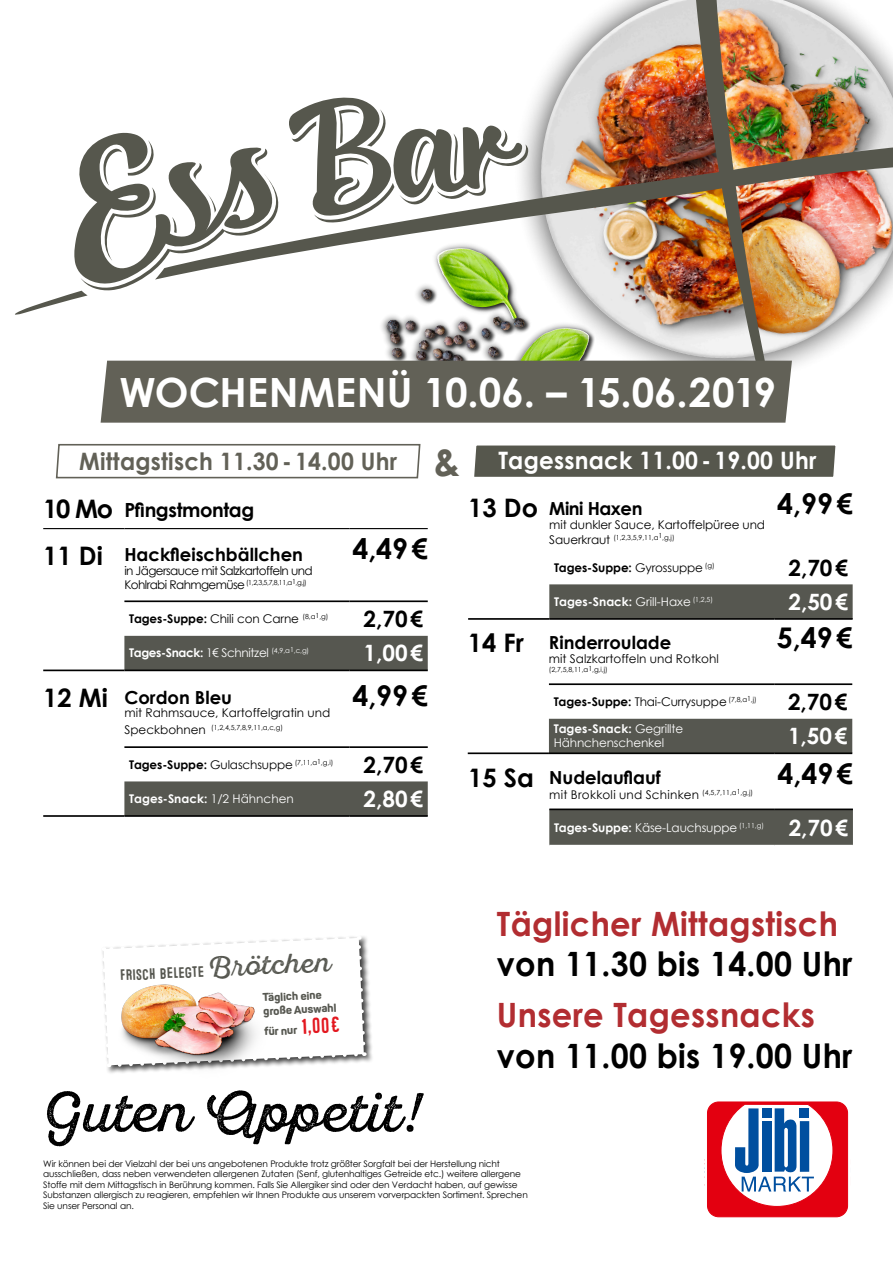
<style>
.page{position:relative;width:893px;height:1263px;background:#fff}
.page>*{position:absolute;margin:0;border:0;box-sizing:border-box;transform-origin:0 0}
.Einf__Abs{font:54.75px "Sant Elia Rough";color:#000}
.Einf__Abs-2{font:700 40.35px "Century Gothic";color:#fff}
.t1{font:700 39px "Century Gothic";color:#626157}
.t2{font:700 33.45px "Century Gothic";letter-spacing:.01em;color:#b22d31;scale:.96 1}
.t3{font:700 33.45px "Century Gothic";letter-spacing:.01em;color:#000;scale:.96 1}
.Preis{font:700 28.5px "Century Gothic";color:#000}
.t4{font:27.15px "Sant Elia Rough";color:#565750}
.Datum{font:700 25.5px "Century Gothic";color:#000}
.t5{font:700 24px "Century Gothic";letter-spacing:.01em;color:#626157;scale:.96 1}
.t6{font:700 24px "Century Gothic";letter-spacing:.01em;color:#fff;scale:.96 1}
.Preis-2{font:700 22.5px "Century Gothic";color:#fff}
.Preis-3{font:700 22.5px "Century Gothic";color:#000}
.Wochendatum{font:21.45px "Microbrew Soft One";color:#e31820}
.Gericht{font:700 19.5px "Century Gothic";letter-spacing:-.02em;color:#000}
.Gericht-2{font:700 18px "Century Gothic";color:#000}
._01_Gericht_Zusatz{font:700 18px "Century Gothic";color:#000}
._01_Gericht{font:700 18px "Century Gothic";color:#000}
._01_Gericht_Zusatz-2{font:700 18px "Century Gothic";letter-spacing:-.025em;color:#000}
.t7{font:15.15px "Microbrew Soft One";color:#565750}
.Gericht-3{font:12px "Century Gothic";letter-spacing:-.01em;color:#000}
.Gericht-4{font:12px/14.4px "Century Gothic";letter-spacing:-.01em;color:#fff}
.Gericht-5{font:700 12px "Century Gothic";color:#fff}
.Gericht-6{font:12px "Century Gothic";letter-spacing:.02em;color:#000}
.Gericht-7{font:700 12px "Century Gothic";letter-spacing:-.03em;color:#fff}
.Gericht-8{font:12px "Century Gothic";letter-spacing:-.05em;color:#000}
.Gericht-9{font:700 12px "Century Gothic";letter-spacing:-.01em;color:#000}
.Wochendatum-2{font:800 11.25px/13.5px "Panton";color:#565750}
.Gericht-10{font:9px/10.5px "Century Gothic";letter-spacing:-.015em;color:#000}
.Gericht-11{font:7.05px "Century Gothic";letter-spacing:-.01em;color:#000}
.s1{font-size:12px}
.s2{font-weight:400}
.s3{font-weight:700}
.s4{font-weight:700;font-size:12px}
</style>
<div class="page">
<img style="left:792px;top:0;width:101px;height:367px">
<div style="left:100px;top:934px;width:274px;height:141px;background:#000;opacity:.75"></div>
<svg style="left:100px;top:934px;width:267px;height:135px"></svg>
<img style="left:100px;top:937px;width:190px;height:138px">
<div style="left:705px;top:1098px;width:146px;height:121px;border:1px solid #fff;border-radius:13px"></div>
<div style="left:707px;top:1102px;width:141px;height:115px;background:#e30010;border-radius:11px"></div>
<div style="left:707px;top:1102px;width:141px;height:115px;border:1px solid #e30010;border-radius:11px"></div>
<svg style="left:705px;top:1103px;width:146px;height:104px"></svg>
<img style="left:15px;top:97px;width:878px;height:221px">
<img style="left:101px;top:0;width:691px;height:423px">
<svg style="left:474px;top:445px;width:362px;height:32px;background:#5b5c52"></svg>
<svg style="left:55px;top:443px;width:366px;height:36px"></svg>
<div style="left:549px;top:584px;width:304px;height:34px;background:#565750"></div>
<hr style="left:468px;top:618px;width:81px;height:2px;background:#000">
<hr style="left:549px;top:618px;width:226px;height:2px;background:#000">
<hr style="left:775px;top:618px;width:78px;height:2px;background:#000">
<div style="left:549px;top:719px;width:303px;height:33px;background:#565750"></div>
<hr style="left:468px;top:752px;width:81px;height:2px;background:#000">
<hr style="left:549px;top:752px;width:225px;height:2px;background:#000">
<hr style="left:774px;top:752px;width:78px;height:2px;background:#000">
<hr style="left:549px;top:683px;width:225px;height:2px;background:#000">
<hr style="left:774px;top:683px;width:78px;height:2px;background:#000">
<hr style="left:43px;top:528px;width:81px;height:1px;background:#000">
<hr style="left:124px;top:528px;width:226px;height:1px;background:#000">
<hr style="left:350px;top:528px;width:78px;height:1px;background:#000">
<div style="left:124px;top:781px;width:304px;height:34px;background:#565750"></div>
<hr style="left:43px;top:815px;width:81px;height:2px;background:#000">
<hr style="left:124px;top:815px;width:226px;height:2px;background:#000">
<hr style="left:350px;top:815px;width:78px;height:2px;background:#000">
<hr style="left:124px;top:746px;width:226px;height:2px;background:#000">
<hr style="left:350px;top:746px;width:78px;height:2px;background:#000">
<div style="left:124px;top:636px;width:304px;height:33px;background:#565750"></div>
<hr style="left:43px;top:669px;width:81px;height:2px;background:#000">
<hr style="left:124px;top:669px;width:226px;height:2px;background:#000">
<hr style="left:350px;top:669px;width:78px;height:2px;background:#000">
<hr style="left:124px;top:600px;width:226px;height:2px;background:#000">
<hr style="left:350px;top:600px;width:78px;height:2px;background:#000">
<div style="left:549px;top:810px;width:304px;height:35px;background:#565750"></div>
<hr style="left:549px;top:808px;width:226px;height:2px;background:#000">
<hr style="left:775px;top:808px;width:78px;height:2px;background:#000">
<p class="Einf__Abs-2" style="left:119px;top:362px;width:658px">WOCHENMENÜ 10.06. – 15.06.2019</p>
<p class="t5" style="left:79px;top:443px;width:333px">Mittagstisch 11.30 - 14.00 Uhr</p>
<p class="t1" style="left:434px;top:432px;width:28px">&amp;</p>
<p class="t6" style="left:498px;top:442px;width:333px">Tagessnack 11.00 - 19.00 Uhr</p>
<p class="Datum" style="left:468px;top:489px;width:71px">13 Do</p>
<p class="_01_Gericht_Zusatz-2" style="left:549px;top:495px;width:95px">Mini Haxen</p>
<p class="Gericht-3" style="left:549px;top:516px;width:217px">mit dunkler Sauce, Kartoffelpüree und</p>
<p class="Gericht-11" style="left:549px;top:532px;width:127px"><span class="s1">Sauerkraut</span> (1,2,3,5,9,11,a1,g,j)</p>
<p class="Preis" style="left:777px;top:482px;width:77px">4,99€</p>
<p class="Datum" style="left:43px;top:490px;width:71px">10 Mo</p>
<p class="Gericht" style="left:124px;top:495px;width:131px">Pfingstmontag</p>
<p class="Preis" style="left:352px;top:527px;width:77px">4,49€</p>
<p class="Datum" style="left:43px;top:536px;width:61px">11 Di</p>
<p class="Gericht-2" style="left:124px;top:541px;width:180px">Hackfleischbällchen</p>
<p class="Gericht-8" style="left:124px;top:562px;width:190px">in Jägersauce mit Salzkartoffeln und</p>
<p class="Gericht-11" style="left:124px;top:578px;width:184px"><span class="s1">Kohlrabi Rahmgemüse</span> (1,2,3,5,7,8,11,a1,g,j)</p>
<p class="Gericht-9" style="left:554px;top:559px;width:162px">Tages-Suppe: <span class="s2">Gyrossuppe</span> <sup>(g)</sup></p>
<p class="Preis-3" style="left:788px;top:551px;width:61px">2,70€</p>
<p class="Gericht-5" style="left:554px;top:592px;width:160px">Tages-Snack: <span class="s2">Grill-Haxe</span> <sup>(1,2,5)</sup></p>
<p class="Preis-2" style="left:788px;top:584px;width:61px">2,50€</p>
<p class="Gericht-3" style="left:129px;top:611px;width:201px"><span class="s3">Tages-Suppe:</span> Chili con Carne <sup>(8,a1,g)</sup></p>
<p class="Preis-3" style="left:363px;top:602px;width:61px">2,70€</p>
<p class="Gericht-7" style="left:129px;top:644px;width:182px">Tages-Snack: <span class="s2">1€ Schnitzel</span> <sup>(4,9,a1,c,g)</sup></p>
<p class="Preis-2" style="left:363px;top:636px;width:61px">1,00€</p>
<p class="Preis" style="left:777px;top:616px;width:77px">5,49€</p>
<p class="Datum" style="left:468px;top:623px;width:58px">14 Fr</p>
<p class="_01_Gericht_Zusatz" style="left:549px;top:629px;width:124px">Rinderroulade</p>
<p class="Gericht-3" style="left:549px;top:650px;width:171px">mit Salzkartoffeln und Rotkohl</p>
<p class="Gericht-11" style="left:549px;top:665px;width:60px">(2,7,5,8,11,a1,g,i,j)</p>
<p class="Datum" style="left:43px;top:678px;width:66px">12 Mi</p>
<p class="_01_Gericht" style="left:124px;top:684px;width:109px">Cordon Bleu</p>
<p class="Gericht-3" style="left:124px;top:705px;width:207px">mit Rahmsauce, Kartoffelgratin und</p>
<p class="Gericht-11" style="left:124px;top:722px;width:160px"><span class="s1">Speckbohnen</span> (1,2,4,5,7,8,9,11,a,c,g)</p>
<p class="Preis" style="left:352px;top:674px;width:77px">4,99€</p>
<p class="Gericht-11" style="left:129px;top:758px;width:206px"><span class="s4">Tages-Suppe:</span> <span class="s1">Gulaschsuppe</span> (7,11,a1,g,i)</p>
<p class="Preis-3" style="left:363px;top:748px;width:61px">2,70€</p>
<p class="Gericht-5" style="left:129px;top:789px;width:166px">Tages-Snack: <span class="s2">1/2 Hähnchen</span></p>
<p class="Preis-2" style="left:363px;top:781px;width:61px">2,80€</p>
<p class="t4" style="left:207px;top:952px;width:124px;rotate:-3deg">Br ötchen</p>
<p class="t7" style="left:120px;top:966px;width:86px;rotate:-2deg">frisch belegte</p>
<p class="Wochendatum-2" style="left:262px;top:991px;width:75px;rotate:-3deg">Täglich eine große Auswahl</p>
<p class="Wochendatum-2" style="left:264px;top:1024px;width:35px;rotate:-3deg">für nur</p>
<p class="Wochendatum" style="left:301px;top:1014px;width:40px;rotate:-2deg">1,00 €</p>
<p class="Einf__Abs" style="left:43px;top:1080px;width:379px">Guten Appetit!</p>
<p class="Gericht-3" style="left:554px;top:694px;width:205px"><span class="s3">Tages-Suppe:</span> Thai-Currysuppe <sup>(7,8,a1,j)</sup></p>
<p class="Preis-3" style="left:788px;top:685px;width:61px">2,70€</p>
<p class="Gericht-4" style="left:554px;top:721px;width:131px"><span class="s3">Tages-Snack:</span> Gegrillte<br>Hähnchenschenkel</p>
<p class="Preis-2" style="left:788px;top:719px;width:61px">1,50€</p>
<p class="Datum" style="left:468px;top:758px;width:67px">15 Sa</p>
<p class="Gericht-2" style="left:549px;top:764px;width:113px">Nudelauflauf</p>
<p class="Gericht-6" style="left:549px;top:786px;width:205px">mit Brokkoli und Schinken <sup>(4,5,7,11,a1,g,j)</sup></p>
<p class="Preis" style="left:777px;top:752px;width:77px">4,49€</p>
<p class="Gericht-4" style="left:554px;top:820px;width:211px"><span class="s3">Tages-Suppe:</span> Käse-Lauchsuppe <sup>(1,11,g)</sup></p>
<p class="Preis-2" style="left:789px;top:811px;width:61px">2,70€</p>
<p class="t2" style="left:497px;top:899px;width:357px">Täglicher Mittagstisch</p>
<p class="t3" style="left:497px;top:939px;width:372px">von 11.30 bis 14.00 Uhr</p>
<p class="t2" style="left:497px;top:990px;width:333px">Unsere Tagessnacks</p>
<p class="t3" style="left:497px;top:1030px;width:372px">von 11.00 bis 19.00 Uhr</p>
<p class="Gericht-10" style="left:43px;top:1158px;width:486px">Wir können bei der Vielzahl der bei uns angebotenen Produkte trotz größter Sorgfalt bei der Herstellung nicht ausschließen, dass neben verwendeten allergenen Zutaten (Senf, glutenhaltiges Getreide etc.) weitere allergene Stoffe mit dem Mittagstisch in Berührung kommen. Falls Sie Allergiker sind oder den Verdacht haben, auf gewisse Substanzen allergisch zu reagieren, empfehlen wir Ihnen Produkte aus unserem vorverpackten Sortiment. Sprechen Sie unser Personal an.</p>
</div>
